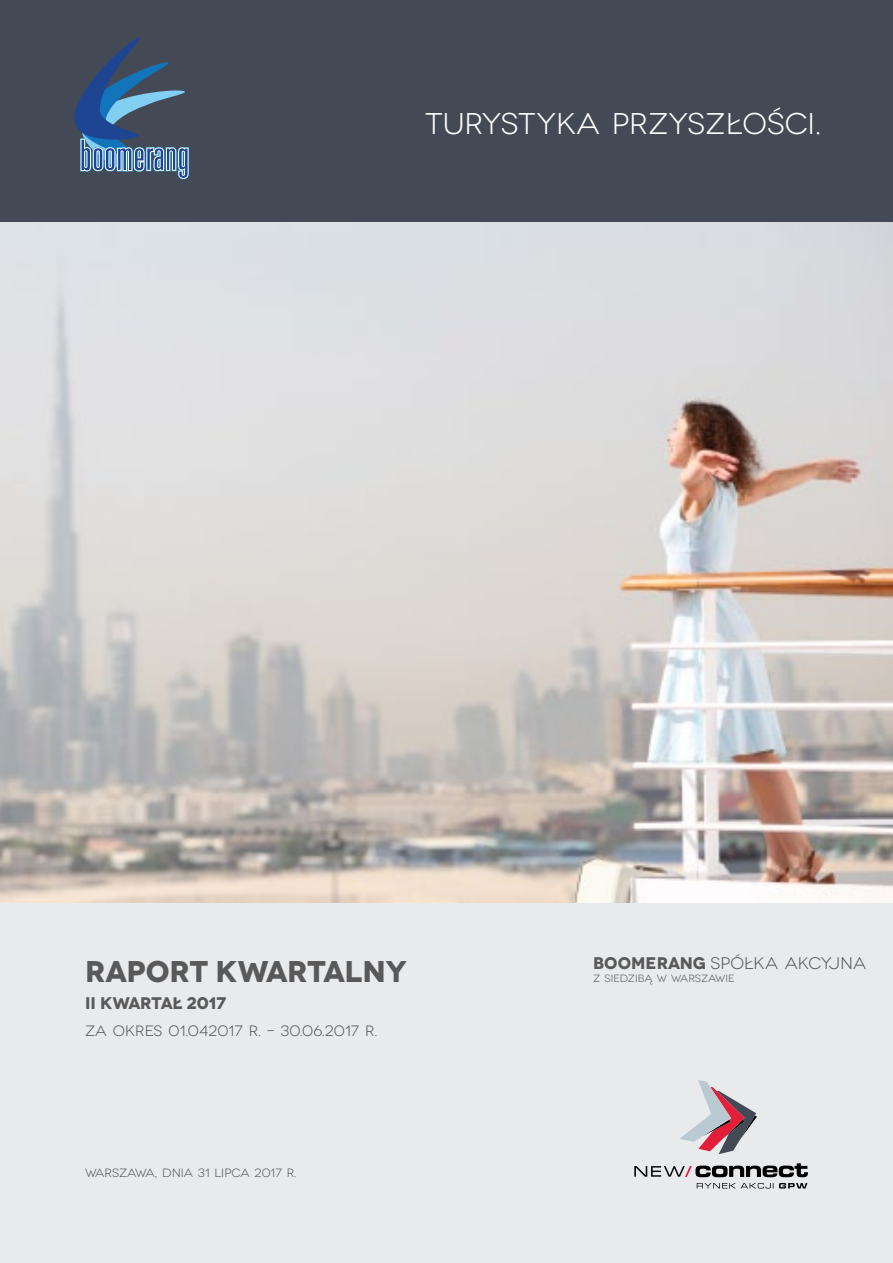
<style>
.page{position:relative;width:893px;height:1263px;background:#fff}
.page>*{position:absolute;margin:0;border:0;box-sizing:border-box;transform-origin:0 0}
.t1{font:30px "Novecentowide";color:#fff}
.t2{font:700 30px "Novecentowide";letter-spacing:-.01em;color:#595959}
.t3{font:16.8px "Novecentowide";letter-spacing:-.005em;color:#595959}
.t4{font:700 16.8px "Novecentowide";letter-spacing:-.02em;color:#595959}
.t5{font:15px "Novecentowide";color:#595959}
.t6{font:12px "Novecentowide";color:#595959}
.t7{font:10.5px "Novecentowide";color:#595959}
.s1{font-weight:700}
</style>
<div class="page">
<img style="left:0;top:221px;width:893px;height:683px">
<div style="left:0;top:0;width:893px;height:221px;background:#444a55"></div>
<div style="left:0;top:904px;width:893px;height:359px;background:#e9eaec"></div>
<svg style="left:697px;top:1183px;width:110px;height:5px"></svg>
<svg style="left:634px;top:1163px;width:174px;height:14px"></svg>
<svg style="left:680px;top:1080px;width:77px;height:74px"></svg>
<svg style="left:74px;top:37px;width:115px;height:142px"></svg>
<h1 class="t1" style="left:425px;top:106px;width:78px">TURYSTYKA</h1>
<h1 class="t1" style="left:612px;top:106px;width:211px">PRZYSZŁOŚCI.</h1>
<h1 class="t2" style="left:85px;top:952px;width:324px">RAPORT KWARTALNY</h1>
<p class="t4" style="left:85px;top:992px;width:143px">II KWARTAŁ 2017</p>
<p class="t5" style="left:85px;top:1022px;width:294px">ZA OKRES 01.042017 R. – 30.06.2017 R.</p>
<p class="t6" style="left:85px;top:1166px;width:213px">WARSZAWA, DNIA 31 LIPCA 2017 R.</p>
<p class="t3" style="left:593px;top:954px;width:274px"><span class="s1">BOOMERANG</span> SPÓŁKA AKCYJNA</p>
<p class="t7" style="left:593px;top:972px;width:143px">Z SIEDZIBĄ W WARSZAWIE</p>
</div>
